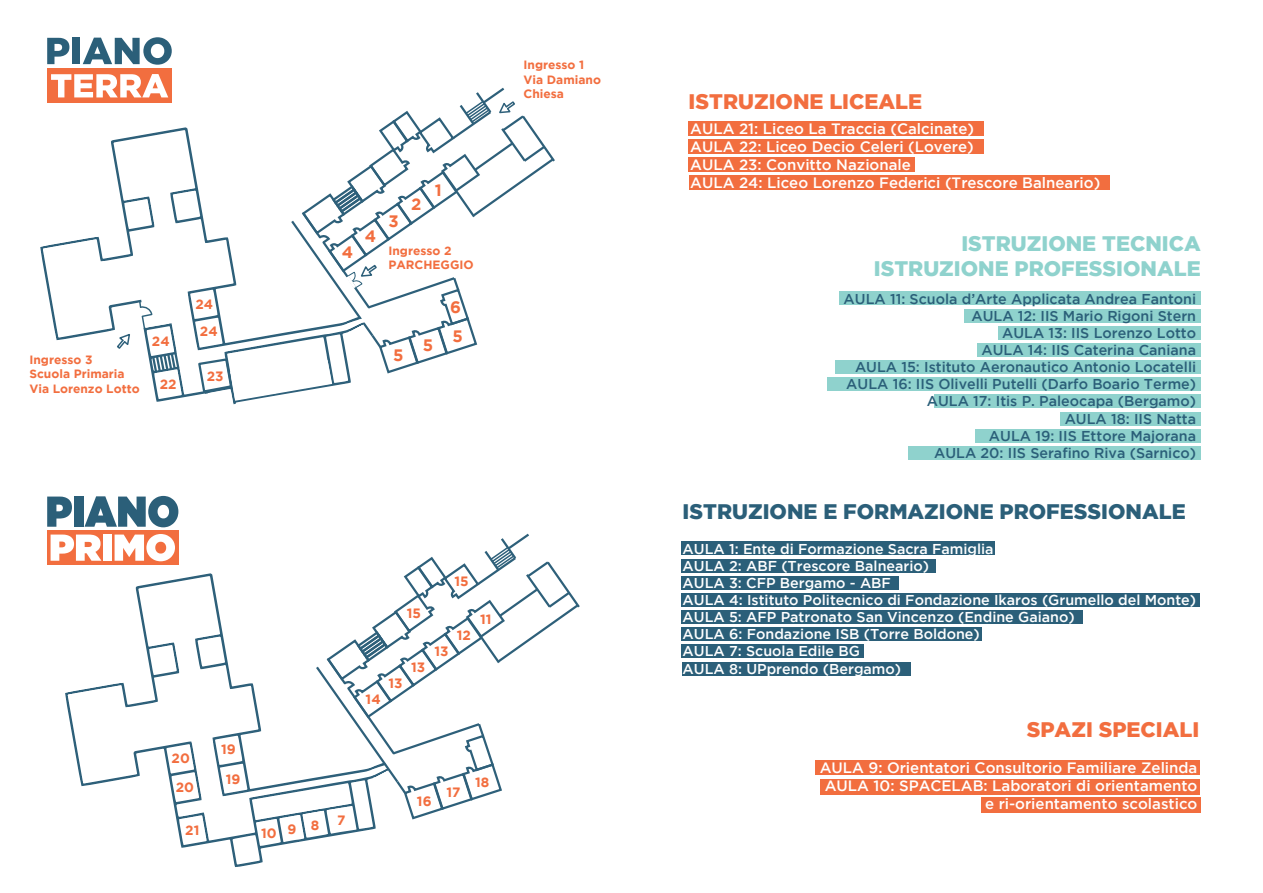
<style>
.page{position:relative;width:1263px;height:893px;background:#fff}
.page>*{position:absolute;margin:0;border:0;box-sizing:border-box;transform-origin:0 0}
.t1{font:900 21px/25.2px "Gotham";color:#8fd2cd;text-align:right}
.t2{font:900 21px "Gotham";color:#2b5f79}
.t3{font:900 21px "Gotham";color:#f26e3f}
.t4{font:700 16.5px "Gotham";color:#f26e3f}
.t5{font:500 15px/18px "Gotham";color:#fff}
.t6{font:500 14.25px/17.1px "Gotham";color:#2b5f79;text-align:right}
.t7{font:500 14.25px/17.1px "Gotham";color:#fff}
.t8{font:700 13.5px/29.5px "Gotham";color:#f26e3f;text-align:center}
.t9{font:700 12px/14.4px "Gotham";color:#f26e3f}
</style>
<div class="page">
<div style="left:47px;top:69px;width:125px;height:34px;background:#f26e3f"></div>
<svg style="left:47px;top:38px;width:22px;height:26px"></svg>
<div style="left:73px;top:38px;width:7px;height:26px;background:#2b5f79"></div>
<svg style="left:83px;top:37px;width:89px;height:28px"></svg>
<svg style="left:51px;top:74px;width:117px;height:23px"></svg>
<div style="left:47px;top:530px;width:131px;height:34px;background:#f26e3f"></div>
<svg style="left:47px;top:497px;width:25px;height:30px"></svg>
<div style="left:74px;top:497px;width:9px;height:30px;background:#2b5f79"></div>
<svg style="left:84px;top:496px;width:94px;height:31px"></svg>
<svg style="left:51px;top:535px;width:50px;height:26px"></svg>
<div style="left:103px;top:535px;width:8px;height:26px;background:#fff"></div>
<svg style="left:115px;top:534px;width:60px;height:27px"></svg>
<svg style="left:65px;top:573px;width:311px;height:294px"></svg>
<svg style="left:314px;top:533px;width:266px;height:288px"></svg>
<svg style="left:40px;top:127px;width:157px;height:275px"></svg>
<svg style="left:138px;top:292px;width:34px;height:39px"></svg>
<svg style="left:151px;top:351px;width:30px;height:23px"></svg>
<svg style="left:197px;top:87px;width:358px;height:318px"></svg>
<svg style="left:115px;top:332px;width:16px;height:18px"></svg>
<div style="left:681px;top:541px;width:313px;height:14px;background:#2b5f79"></div>
<div style="left:681px;top:559px;width:255px;height:14px;background:#2b5f79"></div>
<div style="left:681px;top:576px;width:217px;height:14px;background:#2b5f79"></div>
<div style="left:681px;top:593px;width:519px;height:14px;background:#2b5f79"></div>
<div style="left:681px;top:610px;width:401px;height:14px;background:#2b5f79"></div>
<div style="left:681px;top:627px;width:301px;height:14px;background:#2b5f79"></div>
<div style="left:681px;top:644px;width:183px;height:14px;background:#2b5f79"></div>
<div style="left:682px;top:662px;width:228px;height:14px;background:#2b5f79"></div>
<div style="left:839px;top:291px;width:361px;height:14px;background:#8fd2cd"></div>
<div style="left:964px;top:309px;width:236px;height:13px;background:#8fd2cd"></div>
<div style="left:998px;top:326px;width:202px;height:14px;background:#8fd2cd"></div>
<div style="left:977px;top:343px;width:223px;height:14px;background:#8fd2cd"></div>
<div style="left:835px;top:360px;width:365px;height:14px;background:#8fd2cd"></div>
<div style="left:827px;top:377px;width:373px;height:14px;background:#8fd2cd"></div>
<div style="left:934px;top:395px;width:266px;height:13px;background:#8fd2cd"></div>
<div style="left:1060px;top:412px;width:140px;height:14px;background:#8fd2cd"></div>
<div style="left:975px;top:429px;width:225px;height:14px;background:#8fd2cd"></div>
<div style="left:908px;top:446px;width:292px;height:14px;background:#8fd2cd"></div>
<div style="left:689px;top:121px;width:295px;height:15px;background:#f26e3f"></div>
<div style="left:689px;top:139px;width:295px;height:15px;background:#f26e3f"></div>
<div style="left:689px;top:157px;width:226px;height:15px;background:#f26e3f"></div>
<div style="left:689px;top:175px;width:420px;height:15px;background:#f26e3f"></div>
<div style="left:815px;top:760px;width:385px;height:15px;background:#f26e3f"></div>
<div style="left:820px;top:779px;width:380px;height:16px;background:#f26e3f"></div>
<div style="left:981px;top:797px;width:220px;height:16px;background:#f26e3f"></div>
<p class="t9" style="left:29px;top:352px;width:112px">Ingresso 3<br>Scuola Primaria<br>Via Lorenzo Lotto</p>
<p class="t8" style="left:152px;top:326px;width:19px">24</p>
<p class="t8" style="left:160px;top:369px;width:18px">22</p>
<p class="t8" style="left:195px;top:289px;width:19px">24</p>
<p class="t8" style="left:200px;top:316px;width:19px">24</p>
<p class="t8" style="left:207px;top:361px;width:18px">23</p>
<p class="t4" style="left:342px;top:243px;width:13px">4</p>
<p class="t4" style="left:365px;top:227px;width:13px">4</p>
<p class="t4" style="left:388px;top:212px;width:12px">3</p>
<p class="t4" style="left:411px;top:195px;width:12px">2</p>
<p class="t4" style="left:435px;top:181px;width:8px">1</p>
<p class="t9" style="left:388px;top:243px;width:87px">Ingresso 2<br>PARCHEGGIO</p>
<p class="t4" style="left:393px;top:345px;width:12px">5</p>
<p class="t4" style="left:423px;top:336px;width:12px">5</p>
<p class="t4" style="left:450px;top:298px;width:12px">6</p>
<p class="t4" style="left:452px;top:327px;width:12px">5</p>
<p class="t9" style="left:524px;top:58px;width:79px">Ingresso 1<br>Via Damiano<br>Chiesa</p>
<p class="t8" style="left:172px;top:743px;width:24px">20<br>20</p>
<p class="t8" style="left:185px;top:815px;width:16px">21</p>
<p class="t8" style="left:221px;top:734px;width:21px">19<br>19</p>
<p class="t8" style="left:407px;top:598px;width:16px">15</p>
<p class="t8" style="left:366px;top:684px;width:16px">14</p>
<p class="t8" style="left:388px;top:668px;width:16px">13</p>
<p class="t8" style="left:411px;top:652px;width:16px">13</p>
<p class="t8" style="left:455px;top:566px;width:16px">15</p>
<p class="t8" style="left:434px;top:636px;width:16px">13</p>
<p class="t8" style="left:457px;top:620px;width:16px">12</p>
<p class="t8" style="left:480px;top:604px;width:13px">11</p>
<p class="t8" style="left:261px;top:818px;width:37px">10 9</p>
<p class="t8" style="left:311px;top:810px;width:10px">8</p>
<p class="t8" style="left:337px;top:805px;width:10px">7</p>
<p class="t8" style="left:417px;top:786px;width:16px">16</p>
<p class="t8" style="left:446px;top:777px;width:16px">17</p>
<p class="t8" style="left:475px;top:767px;width:16px">18</p>
<h1 class="t3" style="left:689px;top:89px;width:235px">ISTRUZIONE LICEALE</h1>
<p class="t5" style="left:690px;top:120px;width:412px">AULA 21: Liceo La Traccia (Calcinate)<br>AULA 22: Liceo Decio Celeri (Lovere)<br>AULA 23: Convitto Nazionale<br>AULA 24: Liceo Lorenzo Federici (Trescore Balneario)</p>
<h1 class="t1" style="left:874px;top:231px;width:328px">ISTRUZIONE TECNICA<br>ISTRUZIONE PROFESSIONALE</h1>
<p class="t6" style="left:844px;top:290px;width:354px">AULA 11: Scuola d’Arte Applicata Andrea Fantoni AULA 12: IIS Mario Rigoni Stern<br>AULA 13: IIS Lorenzo Lotto<br>AULA 14: IIS Caterina Caniana<br>AULA 15: Istituto Aeronautico Antonio Locatelli AULA 16: IIS Olivelli Putelli (Darfo Boario Terme)<br>AULA 17: Itis P. Paleocapa (Bergamo)<br>AULA 18: IIS Natta<br>AULA 19: IIS Ettore Majorana<br>AULA 20: IIS Serafino Riva (Sarnico)</p>
<h1 class="t2" style="left:683px;top:500px;width:505px">ISTRUZIONE E FORMAZIONE PROFESSIONALE</h1>
<p class="t7" style="left:683px;top:540px;width:515px">AULA 1: Ente di Formazione Sacra Famiglia<br>AULA 2: ABF (Trescore Balneario)<br>AULA 3: CFP Bergamo - ABF<br>AULA 4: Istituto Politecnico di Fondazione Ikaros (Grumello del Monte)<br>AULA 5: AFP Patronato San Vincenzo (Endine Gaiano)<br>AULA 6: Fondazione ISB (Torre Boldone)<br>AULA 7: Scuola Edile BG<br>AULA 8: UPprendo (Bergamo)</p>
<h1 class="t3" style="left:1027px;top:717px;width:174px">SPAZI SPECIALI</h1>
<p class="t5" style="left:820px;top:758px;width:379px;text-align:right">AULA 9: Orientatori Consultorio Familiare Zelinda<br>AULA 10: SPACELAB: Laboratori di orientamento e ri-orientamento scolastico</p>
</div>
